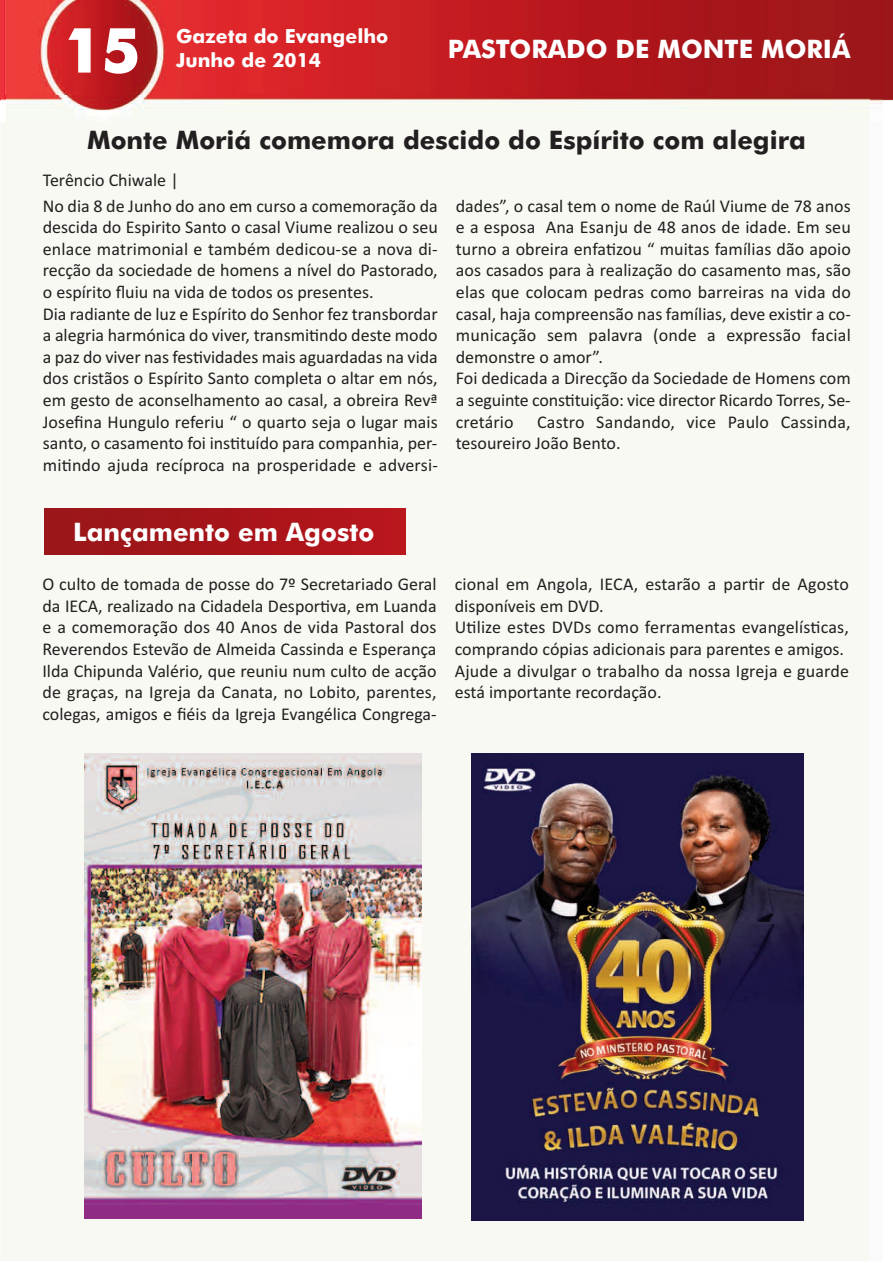
<style>
.page{position:relative;width:893px;height:1263px;background:#fff}
.page>*{position:absolute;margin:0;border:0;box-sizing:border-box;transform-origin:0 0}
.t1{font:700 60px "Futura BT";color:#fff}
.t2{font:700 25.5px "Futura BT";color:#231f20}
.t3{font:700 25.5px "Futura BT";color:#fff}
.t4{font:700 19.5px/23.4px "Futura BT";color:#fff}
.t5{font:18px/21.6px "Calibri";color:#231f20}
</style>
<div class="page">
<div style="left:2px;top:121px;width:867px;height:1140px;background:#f8f9f3"></div>
<svg style="left:1px;top:121px;width:4px;height:4px"></svg>
<img style="left:0;top:0;width:893px;height:121px">
<img style="left:1px;top:96px;width:868px;height:25px">
<svg style="left:67px;top:27px;width:25px;height:46px"></svg>
<svg style="left:104px;top:27px;width:34px;height:48px;background:#c1494e"></svg>
<img style="left:44px;top:508px;width:362px;height:47px">
<img style="left:84px;top:754px;width:338px;height:464px">
<img style="left:472px;top:754px;width:331px;height:466px">
<p class="t4" style="left:176px;top:25px;width:214px">Gazeta do Evangelho<br>Junho de 2014</p>
<h1 class="t1" style="left:65px;top:16px;width:76px">15</h1>
<h2 class="t3" style="left:448px;top:35px;width:404px">PASTORADO DE MONTE MORIÁ</h2>
<h2 class="t2" style="left:87px;top:125px;width:720px">Monte Moriá comemora descido do Espírito com alegira</h2>
<p class="t5" style="left:43px;top:169px;width:137px">Terêncio Chiwale |</p>
<p class="t5" style="left:43px;top:194px;width:397px">No dia 8 de Junho do ano em curso a comemoração da descida do Espirito Santo o casal Viume realizou o seu enlace matrimonial e também dedicou-se a nova di&shy;recção da sociedade de homens a nível do Pastorado, o espírito fluiu na vida de todos os presentes.<br>Dia radiante de luz e Espírito do Senhor fez transbordar a alegria harmónica do viver, transmitindo deste modo a paz do viver nas festividades mais aguardadas na vida dos cristãos o Espírito Santo completa o altar em nós, em gesto de aconselhamento ao casal, a obreira Revª Josefina Hungulo referiu “ o quarto seja o lugar mais santo, o casamento foi instituído para companhia, per&shy;mitindo ajuda recíproca na prosperidade e adversi-</p>
<p class="t5" style="left:456px;top:194px;width:397px">dades”, o casal tem o nome de Raúl Viume de 78 anos e a esposa Ana Esanju de 48 anos de idade. Em seu turno a obreira enfatizou “ muitas famílias dão apoio aos casados para à realização do casamento mas, são elas que colocam pedras como barreiras na vida do casal, haja compreensão nas famílias, deve existir a co&shy;municação sem palavra (onde a expressão facial demonstre o amor”.<br>Foi dedicada a Direcção da Sociedade de Homens com a seguinte constituição: vice director Ricardo Torres, Se&shy;cretário</p>
<p class="t5" style="left:456px;top:410px;width:396px;text-indent:81px">Castro Sandando, vice Paulo Cassinda, tesoureiro João Bento.</p>
<h2 class="t3" style="left:73px;top:517px;width:303px">Lançamento em Agosto</h2>
<p class="t5" style="left:42px;top:573px;width:396px;text-align:justify">O culto de tomada de posse do 7º Secretariado Geral da IECA, realizado na Cidadela Desportiva, em Luanda e a comemoração dos 40 Anos de vida Pastoral dos Reverendos Estevão de Almeida Cassinda e Esperança Ilda Chipunda Valério, que reuniu num culto de acção de graças, na Igreja da Canata, no Lobito, parentes, colegas, amigos e fiéis da Igreja Evangélica Congrega-</p>
<p class="t5" style="left:455px;top:573px;width:396px">cional em Angola, IECA, estarão a partir de Agosto disponíveis em DVD.<br>Utilize estes DVDs como ferramentas evangelísticas, comprando cópias adicionais para parentes e amigos.<br>Ajude a divulgar o trabalho da nossa Igreja e guarde está importante recordação.</p>
</div>
